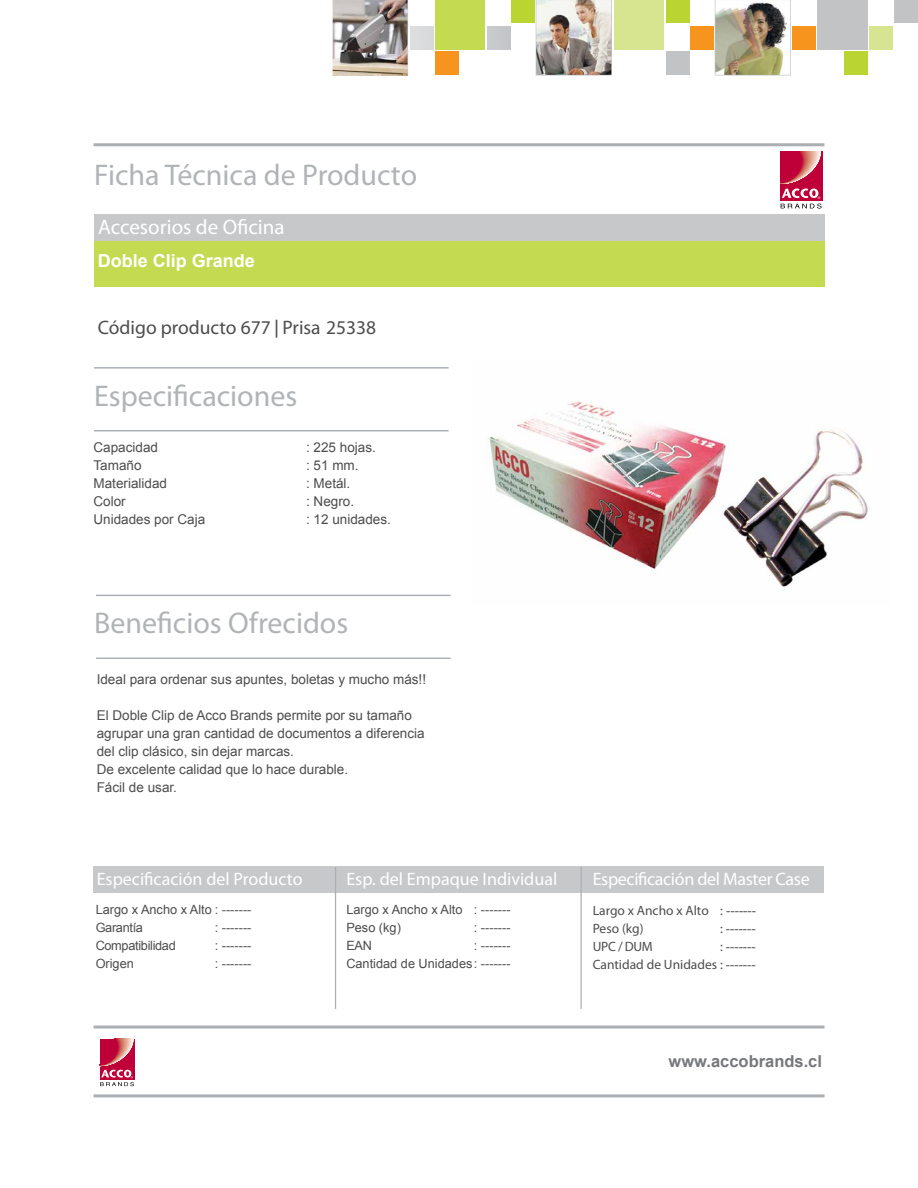
<style>
.page{position:relative;width:918px;height:1188px;background:#fff}
.page>*{position:absolute;margin:0;border:0;box-sizing:border-box;transform-origin:0 0}
.t1{font:30px "Myriad Pro";color:#b1b4b6}
.t2{font:21px "Myriad Pro";color:#fff}
.t3{font:19.5px "Myriad Pro";color:#4d4d4f}
.t4{font:18px "Myriad Pro";color:#fff}
.t5{font:18px "Myriad Pro";letter-spacing:-.02em;color:#fff}
.t6{font:700 18px "Arial";color:#fff}
.t7{font:700 16.5px "Arial";color:#77787b}
.t8{font:13.5px/18px "Arial";color:#4d4d4f}
.t9{font:13.5px/18px "Myriad Pro";color:#4d4d4f}
.t10{font:12.75px/18px "Arial";color:#4d4d4f}
.t11{font:12.75px "Arial";letter-spacing:-.025em;color:#4d4d4f}
.s1{font-family:"Century Gothic";font-weight:700}
.s2{font-family:"Arial";font-size:12.75px}
.s3{font-family:"Myriad Pro";font-size:13.5px}
</style>
<div class="page">
<div style="left:94px;top:866px;width:730px;height:27px;background:#c7c8ca"></div>
<hr style="left:94px;top:143px;width:730px;height:3px;background:#abaeb2">
<hr style="left:94px;top:1026px;width:730px;height:3px;background:#abaeb2">
<hr style="left:94px;top:1094px;width:731px;height:3px;background:#abaeb2">
<div style="left:777px;top:149px;width:47px;height:61px;background:linear-gradient(to bottom,#fff,#fff)"></div>
<svg style="left:780px;top:151px;width:42px;height:58px;background:#cc4c6b"></svg>
<svg style="left:99px;top:1038px;width:36px;height:49px"></svg>
<svg style="left:100px;top:1039px;width:34px;height:47px;background:#cb4b6a"></svg>
<hr style="left:335px;top:867px;width:1px;height:142px;background:#abaeb2">
<hr style="left:581px;top:867px;width:1px;height:142px;background:#abaeb2">
<div style="left:435px;top:0;width:50px;height:50px;background:#c4da51"></div>
<div style="left:818px;top:0;width:50px;height:50px;background:#c1c3c5"></div>
<img style="left:536px;top:0;width:76px;height:76px">
<img style="left:332px;top:0;width:76px;height:75px">
<img style="left:715px;top:0;width:76px;height:76px">
<div style="left:614px;top:0;width:50px;height:50px;background:#d7e591"></div>
<div style="left:487px;top:27px;width:23px;height:23px;background:#c6c8ca"></div>
<div style="left:870px;top:26px;width:23px;height:23px;background:#d7e591"></div>
<div style="left:895px;top:0;width:23px;height:23px;background:#c1c3c5"></div>
<div style="left:435px;top:52px;width:23px;height:23px;background:#f7941e"></div>
<div style="left:844px;top:52px;width:24px;height:23px;background:#bad532"></div>
<div style="left:666px;top:52px;width:23px;height:23px;background:#c1c3c5"></div>
<div style="left:410px;top:27px;width:23px;height:23px;background:#dbdcde"></div>
<div style="left:793px;top:27px;width:23px;height:23px;background:#f7941e"></div>
<div style="left:511px;top:0;width:23px;height:23px;background:#bad532"></div>
<div style="left:690px;top:27px;width:23px;height:23px;background:#f7941e"></div>
<div style="left:666px;top:0;width:23px;height:23px;background:#bad532"></div>
<hr style="left:94px;top:367px;width:355px;height:2px;background:#abaeb2">
<hr style="left:94px;top:430px;width:355px;height:1px;background:#abaeb2">
<div style="left:94px;top:240px;width:731px;height:47px;background:#c4da51"></div>
<div style="left:94px;top:214px;width:731px;height:26px;background:#c7c8ca"></div>
<hr style="left:96px;top:595px;width:355px;height:1px;background:#abaeb2">
<hr style="left:96px;top:658px;width:355px;height:1px;background:#abaeb2">
<img style="left:489px;top:401px;width:379px;height:186px">
<h1 class="t1" style="left:94px;top:156px;width:324px">Ficha Técnica de Producto</h1>
<h2 class="t2" style="left:98px;top:214px;width:188px">Accesorios de Oficina</h2>
<h3 class="t6" style="left:98px;top:249px;width:159px">Doble Clip Grande</h3>
<h3 class="t3" style="left:98px;top:315px;width:280px">Código producto 677<span class="s1">|</span>Prisa 25338</h3>
<h1 class="t1" style="left:94px;top:377px;width:205px">Especificaciones</h1>
<p class="t8" style="left:94px;top:438px;width:66px">Capacidad</p>
<p class="t8" style="left:306px;top:438px;width:71px">: 225 hojas.</p>
<p class="t8" style="left:94px;top:456px;width:50px">Tamaño</p>
<p class="t8" style="left:306px;top:456px;width:54px">: 51 mm.</p>
<p class="t8" style="left:94px;top:474px;width:75px">Materialidad</p>
<p class="t8" style="left:306px;top:474px;width:46px">: Metál.</p>
<p class="t8" style="left:94px;top:492px;width:34px">Color</p>
<p class="t8" style="left:306px;top:492px;width:50px">: Negro.</p>
<p class="t8" style="left:94px;top:510px;width:113px">Unidades por Caja</p>
<p class="t8" style="left:306px;top:510px;width:86px">: 12 unidades.</p>
<h1 class="t1" style="left:94px;top:605px;width:256px">Beneficios Ofrecidos</h1>
<p class="t8" style="left:97px;top:670px;width:331px">Ideal para ordenar sus apuntes, boletas y mucho más!!</p>
<p class="t8" style="left:97px;top:706px;width:329px">El Doble Clip de Acco Brands permite por su tamaño agrupar una gran cantidad de documentos a diferencia del clip clásico, sin dejar marcas.<br>De excelente calidad que lo hace durable.<br>Fácil de usar.</p>
<h3 class="t4" style="left:97px;top:868px;width:207px">Especificación del Producto</h3>
<h3 class="t4" style="left:346px;top:868px;width:212px">Esp. del Empaque Individual</h3>
<h3 class="t5" style="left:593px;top:868px;width:218px">Especificación del Master Case</h3>
<p class="t10" style="left:96px;top:901px;width:157px">Largo x Ancho x Alto : -------<br>Garantía</p>
<p class="t10" style="left:215px;top:919px;width:38px">: -------</p>
<p class="t10" style="left:346px;top:901px;width:166px">Largo x Ancho x Alto : -------<br>Peso (kg)</p>
<p class="t10" style="left:474px;top:919px;width:38px">: -------</p>
<p class="t9" style="left:593px;top:901px;width:165px">Largo x Ancho x Alto : <span class="s2">-------<br></span>Peso (kg)</p>
<p class="t10" style="left:720px;top:919px;width:37px"><span class="s3">:</span> -------</p>
<p class="t11" style="left:96px;top:937px;width:82px">Compatibilidad</p>
<p class="t10" style="left:215px;top:937px;width:38px">: -------</p>
<p class="t10" style="left:96px;top:955px;width:40px">Origen</p>
<p class="t10" style="left:215px;top:955px;width:38px">: -------</p>
<p class="t10" style="left:346px;top:937px;width:27px">EAN</p>
<p class="t10" style="left:346px;top:937px;width:166px;text-align:right">: -------<br>Cantidad de Unidades: -------</p>
<p class="t9" style="left:593px;top:937px;width:61px">UPC / DUM</p>
<p class="t10" style="left:720px;top:937px;width:37px"><span class="s3">:</span> -------</p>
<p class="t9" style="left:593px;top:955px;width:164px">Cantidad de Unidades : <span class="s2">-------</span></p>
<p class="t7" style="left:669px;top:1050px;width:155px">www.accobrands.cl</p>
</div>
